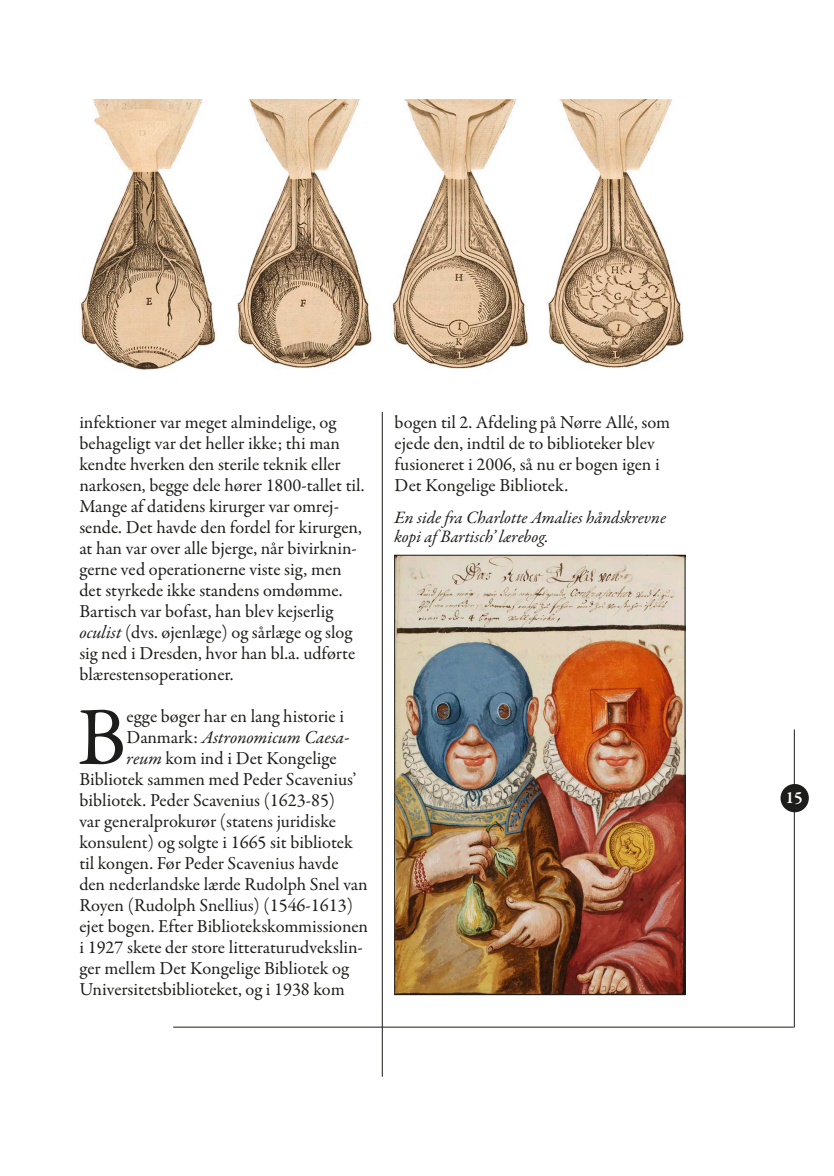
<style>
.page{position:relative;width:834px;height:1176px;background:#fff}
.page>*{position:absolute;margin:0;border:0;box-sizing:border-box;transform-origin:0 0}
.t1{font:83.12px "Garamond Premr Pro";color:#1d1d1b}
.t2{font:18.38px/21px "Garamond Premr Pro";color:#1d1d1b}
.t3{font:italic 18.38px "Garamond Premr Pro";letter-spacing:-.005em;color:#1d1d1b}
.t4{font:italic 17.5px/19.2px "Garamond Premr Pro";color:#1d1d1b}
.t5{font:600 17.5px "Garamond Premr Pro";color:#fff}
.s1{font-style:italic}
.s2{font-style:normal}
</style>
<div class="page">
<hr style="left:173px;top:1027px;width:620px;height:1px;background:#1d1d1b">
<hr style="left:793px;top:729px;width:1px;height:298px;background:#1d1d1b">
<hr style="left:382px;top:313px;width:1px;height:763px;background:#1d1d1b">
<div style="left:780px;top:784px;width:28px;height:28px;background:#1d1d1b;border-radius:50%"></div>
<div style="left:370px;top:99px;width:24px;height:313px;background:#fff"></div>
<img style="left:79px;top:99px;width:137px;height:271px">
<img style="left:235px;top:99px;width:137px;height:270px">
<img style="left:392px;top:99px;width:137px;height:270px">
<img style="left:548px;top:99px;width:136px;height:269px">
<img style="left:396px;top:557px;width:287px;height:436px">
<div style="left:394px;top:555px;width:291px;height:440px;border:1px solid #1d1d1b"></div>
<p class="t2" style="left:79px;top:412px;width:286px">infektioner var meget almindelige, og behageligt var det heller ikke; thi man kendte hverken den sterile teknik eller narkosen, begge dele hører 1800-tallet til.<br>Mange af datidens kirurger var omrej&shy;sende. Det havde den fordel for kirurgen, at han var over alle bjerge, når bivirknin&shy;gerne ved operationerne viste sig, men det styrkede ikke standens omdømme.<br>Bartisch var bofast, han blev kejserlig <span class="s1">oculist</span> (dvs. øjenlæge) og sårlæge og slog sig ned i Dresden, hvor han bl.a. udførte blærestensoperationer.</p>
<h1 class="t1" style="left:78px;top:687px;width:50px">B</h1>
<p class="t2" style="left:127px;top:706px;width:219px">egge bøger har en lang historie i</p>
<p class="t3" style="left:127px;top:725px;width:225px"><span class="s2">Danmark:</span> Astronomicum Caesa-</p>
<p class="t2" style="left:127px;top:748px;width:212px"><span class="s1">reum</span> kom ind i Det Kongelige</p>
<p class="t2" style="left:79px;top:769px;width:278px">Bibliotek sammen med Peder Scavenius’</p>
<p class="t2" style="left:79px;top:790px;width:257px">bibliotek. Peder Scavenius (1623-85)</p>
<p class="t2" style="left:79px;top:811px;width:258px">var generalprokurør (statens juridiske</p>
<p class="t2" style="left:79px;top:832px;width:275px">konsulent) og solgte i 1665 sit bibliotek</p>
<p class="t2" style="left:79px;top:853px;width:261px">til kongen. Før Peder Scavenius havde</p>
<p class="t2" style="left:79px;top:874px;width:290px">den nederlandske lærde Rudolph Snel van</p>
<p class="t2" style="left:79px;top:895px;width:275px">Royen (Rudolph Snellius) (1546-1613)</p>
<p class="t2" style="left:79px;top:916px;width:290px">ejet bogen. Efter Bibliotekskommissionen</p>
<p class="t2" style="left:79px;top:937px;width:285px">i 1927 skete der store litteraturudvekslin-</p>
<p class="t2" style="left:79px;top:958px;width:271px">ger mellem Det Kongelige Bibliotek og</p>
<p class="t2" style="left:79px;top:979px;width:267px">Universitetsbiblioteket, og i 1938 kom</p>
<p class="t2" style="left:394px;top:412px;width:277px">bogen til 2. Afdeling på Nørre Allé, som ejede den, indtil de to biblioteker blev fusioneret i 2006, så nu er bogen igen i Det Kongelige Bibliotek.</p>
<p class="t4" style="left:394px;top:509px;width:273px">En side fra Charlotte Amalies håndskrevne kopi af Bartisch’ lærebog.</p>
<p class="t5" style="left:785px;top:787px;width:19px">15</p>
</div>
